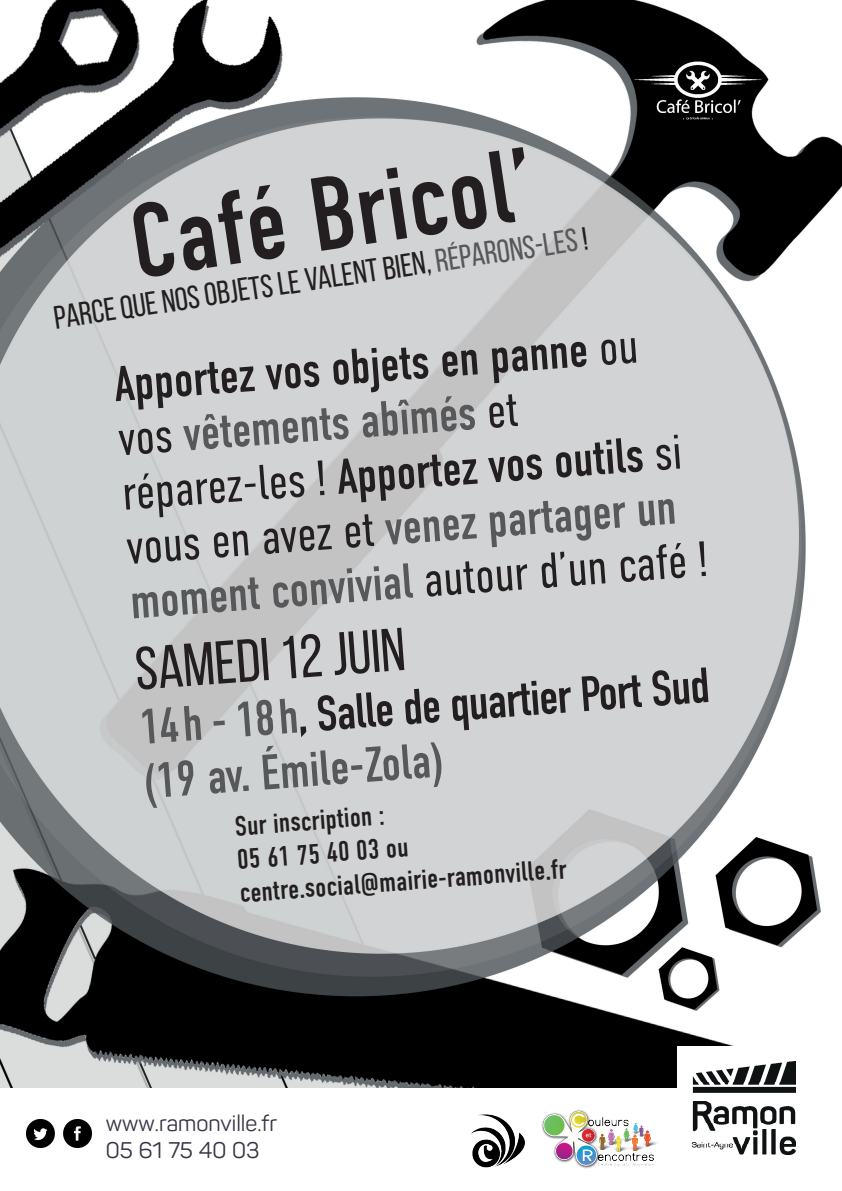
<style>
.page{position:relative;width:842px;height:1191px;background:#fff}
.page>*{position:absolute;margin:0;border:0;box-sizing:border-box;transform-origin:0 0}
.t1{font:104.2px "DIN Condensed";color:#231f20}
.t2{font:60.5px "Bebas Neue";color:#231f20}
.t3{font:300 49.5px/54.5px "DIN Condensed";color:#231f20}
.t4{font:49.5px/55.3px "DIN Condensed";color:#57585a}
.t5{font:32.4px "Bebas Neue";color:#231f20}
.t6{font:27.9px/33.3px "DIN Condensed";color:#231f20}
.t7{font:22.3px/26.8px "Panton";color:#353547}
.s1{color:#57585a}
.s2{font-weight:400}
.s3{font-weight:400;color:#57585a}
.s4{color:#231f20}
</style>
<div class="page">
<img style="left:0;top:0;width:842px;height:1088px">
<div style="left:678px;top:1046px;width:129px;height:122px;background:#fff"></div>
<img style="left:691px;top:1062px;width:104px;height:93px">
<img style="left:541px;top:1110px;width:116px;height:59px">
<img style="left:26px;top:1119px;width:66px;height:28px">
<img style="left:471px;top:1114px;width:54px;height:54px">
<h1 class="t1" style="left:123px;top:183px;width:407px;rotate:-8deg">Café Bricol’</h1>
<p class="t5" style="left:52px;top:298px;width:541px;rotate:-8deg">Parce que nos objets le valent bien, <span class="s1">Réparons-les</span> !</p>
<p class="t3" style="left:112px;top:356px;width:582px;rotate:-4deg"><span class="s2">Apportez vos objets en panne</span> ou vos <span class="s3">vêtements abîmés</span> et réparez-les ! <span class="s2">Apportez vos outils</span> si vous en avez et <span class="s3">venez partager un moment convivial</span> autour d’un café !</p>
<p class="t2" style="left:133px;top:635px;width:272px;rotate:-4deg">samedi 12 juin</p>
<p class="t4" style="left:138px;top:699px;width:573px;rotate:-4deg">14h - 18h<span class="s4">, Salle de quartier Port Sud </span>(19 av. Émile-Zola)</p>
<p class="t6" style="left:234px;top:809px;width:329px;rotate:-4deg">Sur inscription :<br>05 61 75 40 03 ou centre.social@mairie-ramonville.fr</p>
<p class="t7" style="left:106px;top:1109px;width:173px">www.ramonville.fr<br>05 61 75 40 03</p>
</div>
